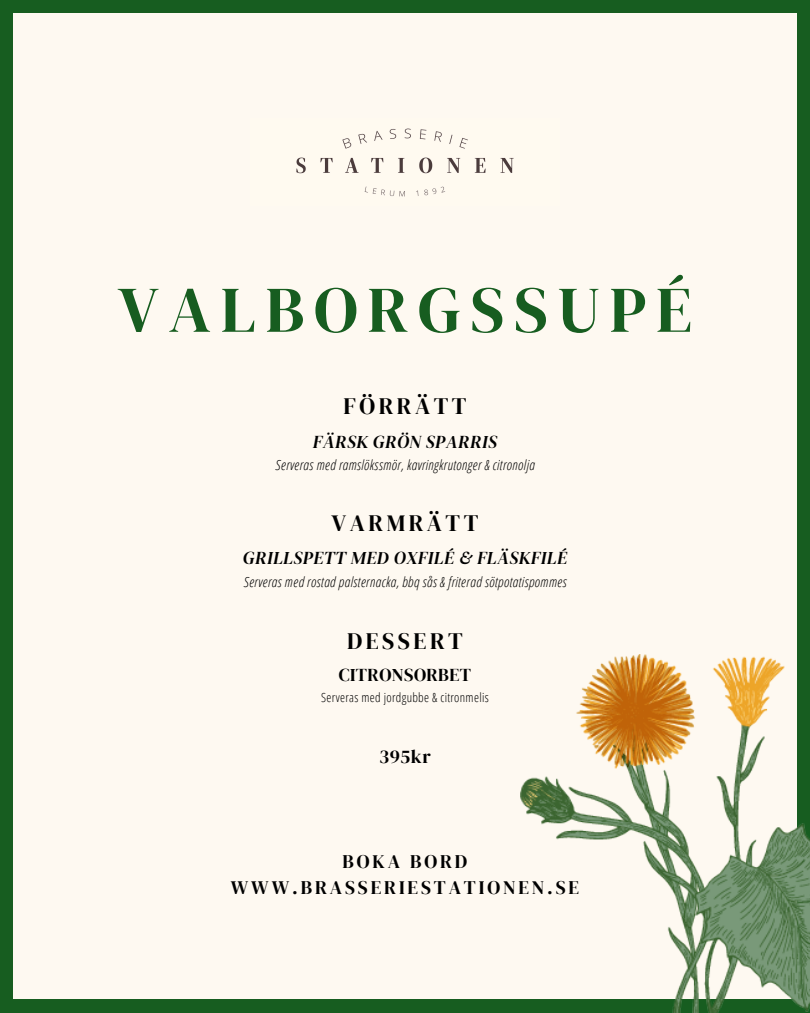
<style>
.page{position:relative;width:810px;height:1013px;background:#fff}
.page>*{position:absolute;margin:0;border:0;box-sizing:border-box;transform-origin:0 0}
.t1{font:65px "DM Serif Display";letter-spacing:.15em;color:#175d20}
.t2{font:23.4px "DM Serif Display";letter-spacing:.15em;color:#000}
.t3{font:19.1px/26.3px "DM Serif Display";letter-spacing:.15em;color:#000;text-align:center}
.t4{font:19px "DM Serif Display";letter-spacing:.025em;color:#000}
.t5{font:italic 18px "DM Serif Display";letter-spacing:.025em;color:#000}
.t6{font:18px "DM Serif Display";letter-spacing:.025em;color:#000}
.t7{font:italic 300 14px "Open Sans Condensed";letter-spacing:.025em;color:#000}
.t8{font:300 12.7px "Open Sans Condensed";letter-spacing:.025em;color:#000}
</style>
<div class="page">
<div style="left:0;top:0;width:810px;height:1012px;background:#175d20"></div>
<div style="left:13px;top:13px;width:784px;height:985px;background:#fef9f1"></div>
<img style="left:296px;top:128px;width:218px;height:69px">
<img style="left:521px;top:655px;width:289px;height:357px">
<p class="t1" style="left:118px;top:264px;width:576px">VALBORGSSUPÉ</p>
<h2 class="t2" style="left:343px;top:390px;width:125px">FÖRRÄTT</h2>
<p class="t5" style="left:313px;top:429px;width:186px">FÄRSK GRÖN SPARRIS</p>
<p class="t7" style="left:275px;top:455px;width:261px">Serveras med ramslökssmör, kavringkrutonger &amp; citronolja</p>
<h2 class="t2" style="left:332px;top:506px;width:148px">VARMRÄTT</h2>
<p class="t5" style="left:243px;top:545px;width:326px">GRILLSPETT MED OXFILÉ &amp; FLÄSKFILÉ</p>
<h4 class="t7" style="left:244px;top:572px;width:324px">Serveras med rostad palsternacka, bbq sås &amp; friterad sötpotatispommes</h4>
<p class="t2" style="left:347px;top:624px;width:117px">DESSERT</p>
<h2 class="t6" style="left:339px;top:663px;width:134px">CITRONSORBET</h2>
<p class="t8" style="left:321px;top:688px;width:169px">Serveras med jordgubbe &amp; citronmelis</p>
<h3 class="t4" style="left:379px;top:743px;width:53px">395kr</h3>
<p class="t3" style="left:231px;top:847px;width:350px">BOKA BORD<br>WWW.BRASSERIESTATIONEN.SE</p>
</div>
